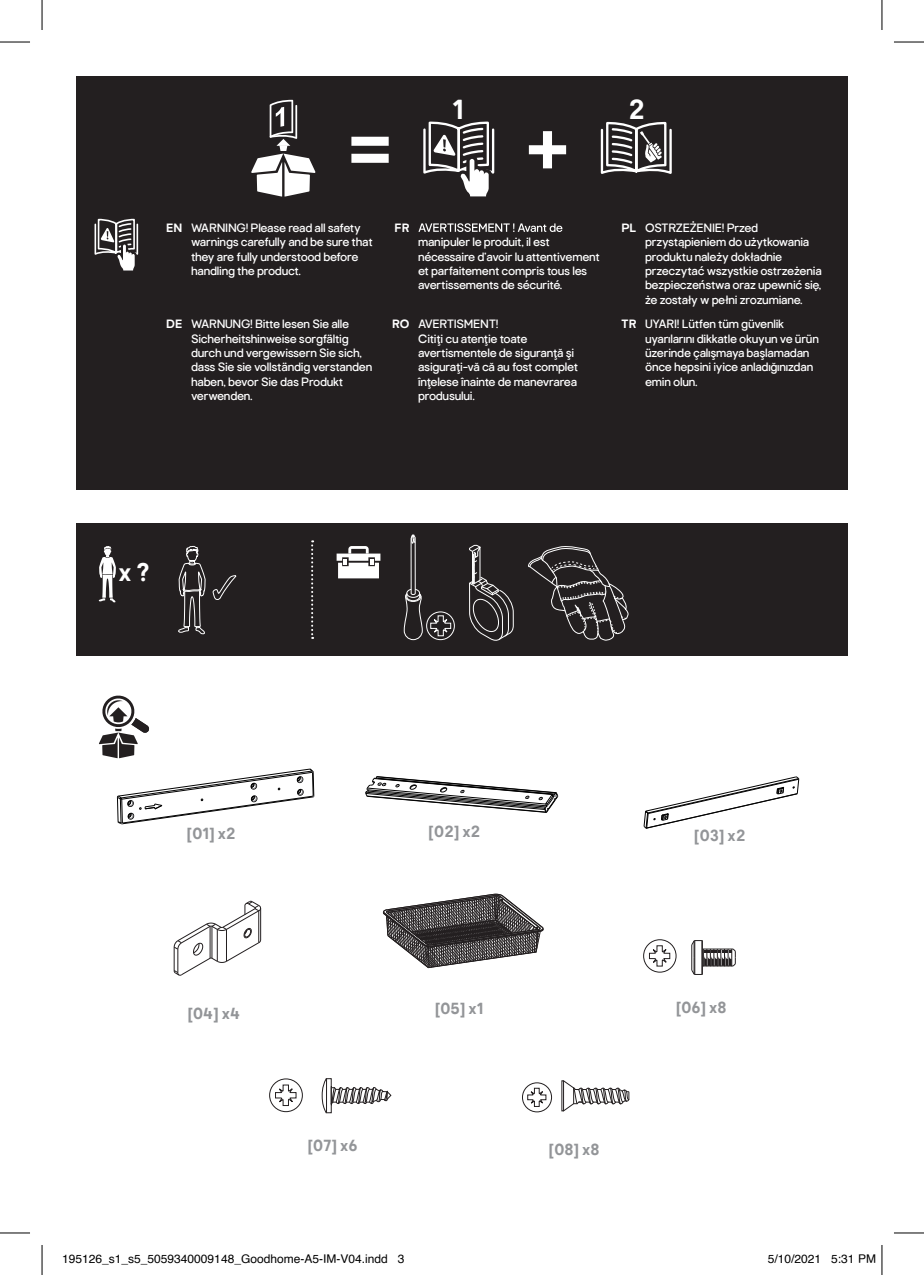
<style>
.page{position:relative;width:924px;height:1275px;background:#fff}
.page>*{position:absolute;margin:0;border:0;box-sizing:border-box;transform-origin:0 0}
.t1{font:700 27.4px "Good Home";color:#fff}
.t2{font:700 25.4px "Good Home";color:#fff}
.t3{font:700 16px "Good Home";color:#939598}
.t4{font:12px/14.4px "Good Home";letter-spacing:-.02em;color:#fff}
.t5{font:12px "Helvetica";color:#000}
.t6{font:700 12px "Good Home";color:#fff}
.s1{font-weight:700}
</style>
<div class="page">
<div style="left:76px;top:523px;width:771px;height:133px;background:#231f20"></div>
<svg style="left:336px;top:546px;width:44px;height:32px"></svg>
<svg style="left:98px;top:546px;width:18px;height:56px"></svg>
<svg style="left:212px;top:575px;width:25px;height:25px"></svg>
<svg style="left:178px;top:545px;width:28px;height:90px"></svg>
<div style="left:76px;top:76px;width:771px;height:413px;background:#231f20"></div>
<svg style="left:423px;top:121px;width:72px;height:76px"></svg>
<svg style="left:600px;top:121px;width:72px;height:53px"></svg>
<svg style="left:351px;top:137px;width:37px;height:26px"></svg>
<svg style="left:528px;top:131px;width:38px;height:37px"></svg>
<svg style="left:251px;top:100px;width:64px;height:96px"></svg>
<svg style="left:311px;top:540px;width:2px;height:99px"></svg>
<svg style="left:94px;top:218px;width:45px;height:53px"></svg>
<svg style="left:418px;top:223px;width:144px;height:9px"></svg>
<div style="left:426px;top:611px;width:28px;height:29px;border:1px solid #fff;border-radius:50%"></div>
<svg style="left:403px;top:534px;width:20px;height:106px"></svg>
<svg style="left:430px;top:615px;width:21px;height:21px"></svg>
<svg style="left:469px;top:544px;width:44px;height:97px"></svg>
<svg style="left:528px;top:546px;width:100px;height:95px"></svg>
<svg style="left:99px;top:695px;width:50px;height:63px"></svg>
<svg style="left:321px;top:1078px;width:70px;height:35px"></svg>
<svg style="left:275px;top:1084px;width:21px;height:22px"></svg>
<div style="left:269px;top:1078px;width:33px;height:34px;border:1px solid #231f20;border-radius:50%"></div>
<svg style="left:648px;top:945px;width:22px;height:21px"></svg>
<div style="left:643px;top:939px;width:33px;height:33px;border:1px solid #231f20;border-radius:50%"></div>
<svg style="left:691px;top:940px;width:44px;height:35px"></svg>
<svg style="left:173px;top:900px;width:88px;height:75px"></svg>
<svg style="left:527px;top:1087px;width:19px;height:20px"></svg>
<div style="left:522px;top:1082px;width:29px;height:30px;border:1px solid #231f20;border-radius:50%"></div>
<svg style="left:561px;top:1080px;width:68px;height:31px"></svg>
<svg style="left:382px;top:893px;width:161px;height:75px"></svg>
<svg style="left:643px;top:776px;width:156px;height:53px"></svg>
<svg style="left:117px;top:768px;width:197px;height:56px"></svg>
<svg style="left:365px;top:776px;width:193px;height:37px"></svg>
<hr style="left:0;top:42px;width:30px;height:1px;background:#000">
<hr style="left:893px;top:42px;width:30px;height:1px;background:#000">
<hr style="left:0;top:1232px;width:30px;height:1px;background:#000">
<hr style="left:893px;top:1232px;width:30px;height:1px;background:#000">
<hr style="left:42px;top:0;width:1px;height:30px;background:#000">
<hr style="left:42px;top:1245px;width:1px;height:30px;background:#000">
<hr style="left:881px;top:0;width:1px;height:30px;background:#000">
<hr style="left:881px;top:1245px;width:1px;height:30px;background:#000">
<h1 class="t1" style="left:452px;top:93px;width:13px">1</h1>
<h1 class="t1" style="left:627px;top:94px;width:18px">2</h1>
<p class="t4" style="left:191px;top:221px;width:183px;text-indent:-25px"><span class="s1">EN</span> WARNING! Please read all safety warnings carefully and be sure that they are fully understood before handling the product.</p>
<p class="t6" style="left:394px;top:221px;width:17px">FR</p>
<p class="t4" style="left:418px;top:235px;width:183px">manipuler le produit, il est nécessaire d’avoir lu attentivement et parfaitement compris tous les avertissements de sécurité.</p>
<p class="t4" style="left:644px;top:221px;width:178px;text-indent:-24px"><span class="s1">PL</span> OSTRZEŻENIE! Przed przystąpieniem do użytkowania produktu należy dokładnie przeczytać wszystkie ostrzeżenia bezpieczeństwa oraz upewnić się, że zostały w pełni zrozumiane.</p>
<p class="t4" style="left:191px;top:317px;width:183px;text-indent:-25px"><span class="s1">DE</span> WARNUNG! Bitte lesen Sie alle<br>Sicherheitshinweise sorgfältig durch und vergewissern Sie sich, dass Sie sie vollständig verstanden haben, bevor Sie das Produkt verwenden.</p>
<p class="t4" style="left:418px;top:317px;width:162px;text-indent:-26px"><span class="s1">RO</span> AVERTISMENT!<br>Citiţi cu atenţie toate avertismentele de siguranţă şi asiguraţi-vă că au fost complet înţelese înainte de manevrarea produsului.</p>
<p class="t4" style="left:644px;top:317px;width:175px;text-indent:-24px"><span class="s1">TR</span> UYARI! Lütfen tüm güvenlik uyarılarını dikkatle okuyun ve ürün üzerinde çalışmaya başlamadan önce hepsini iyice anladığınızdan emin olun.</p>
<h2 class="t2" style="left:118px;top:557px;width:33px">x ?</h2>
<h3 class="t3" style="left:187px;top:824px;width:50px">[01] x2</h3>
<h3 class="t3" style="left:428px;top:822px;width:53px">[02] x2</h3>
<h3 class="t3" style="left:694px;top:826px;width:53px">[03] x2</h3>
<h3 class="t3" style="left:188px;top:1004px;width:53px">[04] x4</h3>
<h3 class="t3" style="left:435px;top:998px;width:50px">[05] x1</h3>
<h3 class="t3" style="left:307px;top:1135px;width:51px">[07] x6</h3>
<h3 class="t3" style="left:548px;top:1139px;width:52px">[08] x8</h3>
<h3 class="t3" style="left:675px;top:998px;width:52px">[06] x8</h3>
<p class="t5" style="left:62px;top:1249px;width:344px">195126_s1_s5_5059340009148_Goodhome-A5-IM-V04.indd 3</p>
<p class="t5" style="left:767px;top:1249px;width:110px">5/10/2021 5:31 PM</p>
</div>
